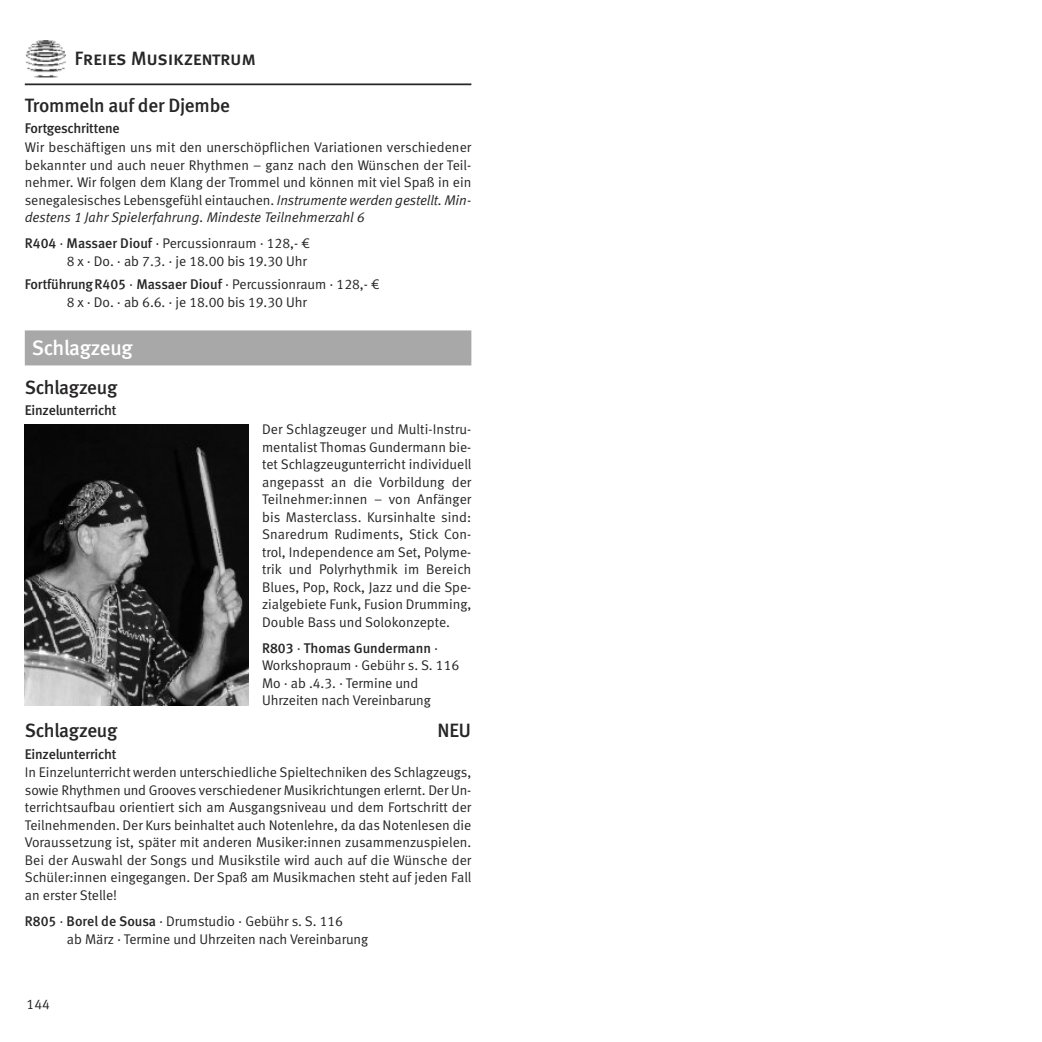
<style>
.page{position:relative;width:1042px;height:1042px;background:#fff}
.page>*{position:absolute;margin:0;border:0;box-sizing:border-box;transform-origin:0 0}
.t1{font:21px "Meta Medium LF";letter-spacing:-.015em;color:#fff}
.t2{font:19.25px "Meta Medium LF";letter-spacing:-.015em;color:#272526}
.t3{font:19.25px "Meta Medium LF Caps";letter-spacing:-.015em;color:#272526}
.t4{font:14px/17.5px "Meta Normal LF";letter-spacing:-.005em;color:#272526;text-align:justify}
.t5{font:14px "Meta Medium LF";letter-spacing:-.01em;color:#272526}
.s1{font-style:italic}
.s2{font-family:"Meta Medium LF"}
.s3{font-family:"Meta Euro"}
.s4{font-family:"Meta Normal LF"}
</style>
<div class="page">
<div style="left:25px;top:330px;width:446px;height:35px;background:#a8a8a8"></div>
<img style="left:25px;top:424px;width:223px;height:282px">
<img style="left:25px;top:40px;width:40px;height:38px">
<hr style="left:25px;top:83px;width:446px;height:2px;background:#272526">
<h2 class="t3" style="left:74px;top:51px;width:183px">Freies Musikzentrum</h2>
<h2 class="t2" style="left:25px;top:98px;width:207px">Trommeln auf der Djembe</h2>
<p class="t5" style="left:25px;top:123px;width:96px">Fortgeschrittene</p>
<p class="t4" style="left:25px;top:140px;width:448px">Wir beschäftigen uns mit den unerschöpflichen Variationen verschiedener bekannter und auch neuer Rhythmen – ganz nach den Wünschen der Teil&shy;nehmer. Wir folgen dem Klang der Trommel und können mit viel Spaß in ein senegalesisches Lebensgefühl eintauchen. <span class="s1">Instrumente werden gestellt. Min&shy;destens 1 Jahr Spielerfahrung. Mindeste Teilnehmerzahl 6</span></p>
<p class="t4" style="left:25px;top:236px;width:287px;text-align:right"><span class="s2">R404</span> · <span class="s2">Massaer Diouf</span> · Percussionraum · 128,- <span class="s3">1<br></span>8 x · Do. · ab 7.3. · je 18.00 bis 19.30 Uhr</p>
<p class="t5" style="left:25px;top:278px;width:357px">FortführungR405 <span class="s4">·</span> Massaer Diouf <span class="s4">· Percussionraum · 128,-</span> <span class="s3">1</span></p>
<p class="t4" style="left:67px;top:295px;width:241px">8 x · Do. · ab 6.6. · je 18.00 bis 19.30 Uhr</p>
<h1 class="t1" style="left:32px;top:340px;width:103px">Schlagzeug</h1>
<h2 class="t2" style="left:25px;top:380px;width:94px">Schlagzeug</h2>
<p class="t5" style="left:25px;top:405px;width:93px">Einzelunterricht</p>
<p class="t4" style="left:262px;top:422px;width:211px">Der Schlagzeuger und Multi-Instru&shy;mentalist Thomas Gundermann bie&shy;tet Schlagzeugunterricht individuell angepasst an die Vorbildung der Teilnehmer:innen – von Anfänger bis Masterclass. Kursinhalte sind:<br>Snaredrum Rudiments, Stick Con&shy;trol, Independence am Set, Polyme&shy;trik und Polyrhythmik im Bereich Blues, Pop, Rock, Jazz und die Spe&shy;zialgebiete Funk, Fusion Drumming, Double Bass und Solokonzepte.</p>
<p class="t5" style="left:262px;top:643px;width:178px">R803 <span class="s4">·</span> Thomas Gundermann <span class="s4">·</span></p>
<p class="t4" style="left:262px;top:658px;width:199px;text-align:left">Workshopraum · Gebühr s. S. 116<br>Mo · ab .4.3. · Termine und<br>Uhrzeiten nach Vereinbarung</p>
<h2 class="t2" style="left:25px;top:723px;width:94px">Schlagzeug</h2>
<h2 class="t2" style="left:437px;top:723px;width:35px">NEU</h2>
<p class="t5" style="left:25px;top:748px;width:93px">Einzelunterricht</p>
<p class="t4" style="left:25px;top:765px;width:448px">In Einzelunterricht werden unterschiedliche Spieltechniken des Schlagzeugs, sowie Rhythmen und Grooves verschiedener Musikrichtungen erlernt. Der Un&shy;terrichtsaufbau orientiert sich am Ausgangsniveau und dem Fortschritt der Teilnehmenden. Der Kurs beinhaltet auch Notenlehre, da das Notenlesen die Voraussetzung ist, später mit anderen Musiker:innen zusammenzuspielen.<br>Bei der Auswahl der Songs und Musikstile wird auch auf die Wünsche der Schüler:innen eingegangen. Der Spaß am Musikmachen steht auf jeden Fall an erster Stelle!</p>
<p class="t4" style="left:67px;top:913px;width:303px;text-indent:-42px"><span class="s2">R805</span> · <span class="s2">Borel de Sousa</span> · Drumstudio · Gebühr s. S. 116<br>ab März · Termine und Uhrzeiten nach Vereinbarung</p>
<p class="t4" style="left:27px;top:996px;width:25px">144</p>
</div>
